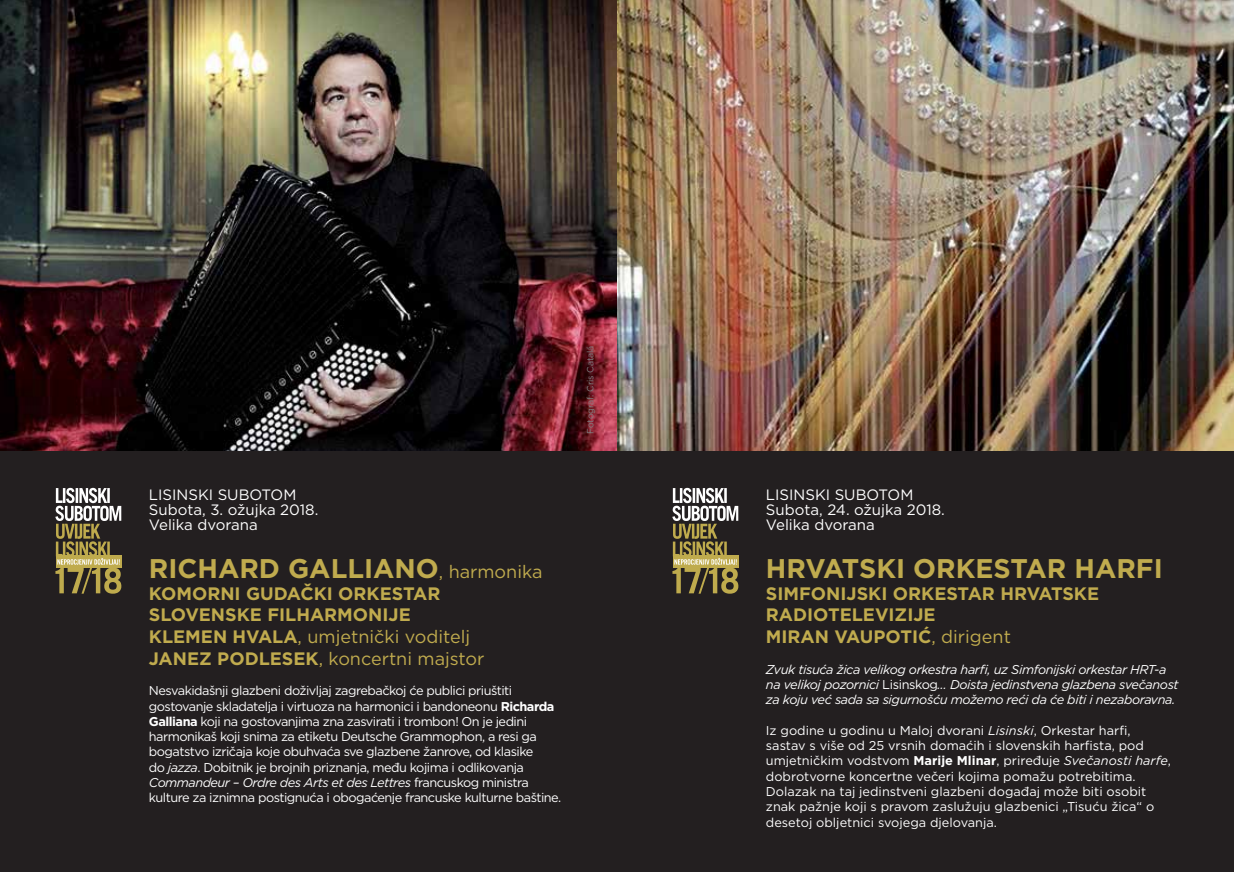
<style>
.page{position:relative;width:1234px;height:872px;background:#fff}
.page>*{position:absolute;margin:0;border:0;box-sizing:border-box;transform-origin:0 0}
.t1{font:700 27px "Gotham";color:#c0ab4e}
.t2{font:700 18px/21.6px "Gotham";color:#c0ab4e}
.t3{font:15px/15.3px "Gotham";color:#fff}
.t4{font:12.75px/15.3px "Gotham";letter-spacing:-.04em;color:#fff}
.t5{font:12.75px/15.3px "Gotham";color:#fff}
.t6{font:italic 12.75px/15.3px "Gotham";letter-spacing:-.03em;color:#fff}
.t7{font:9px "Gotham";letter-spacing:-.01em;color:#808285}
.s1{font-weight:400;font-size:18px}
.s2{font-weight:400}
.s3{font-weight:700}
.s4{font-style:italic}
.s5{font-style:normal}
</style>
<div class="page">
<img style="left:0;top:0;width:1233px;height:452px">
<div style="left:0;top:452px;width:617px;height:420px;background:#231f20"></div>
<div style="left:617px;top:452px;width:616px;height:420px;background:#231f20"></div>
<svg style="left:55px;top:488px;width:66px;height:105px"></svg>
<svg style="left:672px;top:488px;width:66px;height:105px"></svg>
<p class="t3" style="left:149px;top:486px;width:171px">LISINSKI SUBOTOM<br>Subota, 3. ožujka 2018.<br>Velika dvorana</p>
<h1 class="t1" style="left:149px;top:551px;width:395px">RICHARD GALLIANO<span class="s1">, harmonika</span></h1>
<h2 class="t2" style="left:149px;top:582px;width:337px">KOMORNI GUDAČKI ORKESTAR<br>SLOVENSKE FILHARMONIJE<br>KLEMEN HVALA<span class="s2">, umjetnički voditelj<br></span>JANEZ PODLESEK<span class="s2">, koncertni majstor</span></h2>
<p class="t4" style="left:149px;top:683px;width:414px">Nesvakidašnji glazbeni doživljaj zagrebačkoj će publici priuštiti gostovanje skladatelja i virtuoza na harmonici i bandoneonu <span class="s3">Richarda Galliana</span> koji na gostovanjima zna zasvirati i trombon! On je jedini harmonikaš koji snima za etiketu Deutsche Grammophon, a resi ga bogatstvo izričaja koje obuhvaća sve glazbene žanrove, od klasike<br>do <span class="s4">jazza</span>. Dobitnik je brojnih priznanja, među kojima i odlikovanja <span class="s4">Commandeur – Ordre des Arts et des Lettres</span> francuskog ministra kulture za iznimna postignuća i obogaćenje francuske kulturne baštine.</p>
<p class="t7" style="left:584px;top:434px;width:90px;rotate:-90deg">Fotograf: Cris Catalá</p>
<p class="t3" style="left:765px;top:486px;width:180px">LISINSKI SUBOTOM<br>Subota, 24. ožujka 2018.<br>Velika dvorana</p>
<h1 class="t1" style="left:765px;top:551px;width:398px">HRVATSKI ORKESTAR HARFI</h1>
<h2 class="t2" style="left:765px;top:582px;width:335px">SIMFONIJSKI ORKESTAR HRVATSKE<br>RADIOTELEVIZIJE<br>MIRAN VAUPOTIĆ<span class="s2">, dirigent</span></h2>
<p class="t6" style="left:765px;top:661px;width:414px">Zvuk tisuća žica velikog orkestra harfi, uz Simfonijski orkestar HRT-a na velikoj pozornici <span class="s5">Lisinskog</span>… Doista jedinstvena glazbena svečanost za koju već sada sa sigurnošću možemo reći da će biti i nezaboravna.</p>
<p class="t5" style="left:765px;top:722px;width:406px">Iz godine u godinu u Maloj dvorani <span class="s4">Lisinski</span>, Orkestar harfi, sastav s više od 25 vrsnih domaćih i slovenskih harfista, pod umjetničkim vodstvom <span class="s3">Marije Mlinar</span>, priređuje <span class="s4">Svečanosti harfe</span>, dobrotvorne koncertne večeri kojima pomažu potrebitima.<br>Dolazak na taj jedinstveni glazbeni događaj može biti osobit znak pažnje koji s pravom zaslužuju glazbenici „Tisuću žica“ o desetoj obljetnici svojega djelovanja.</p>
</div>
